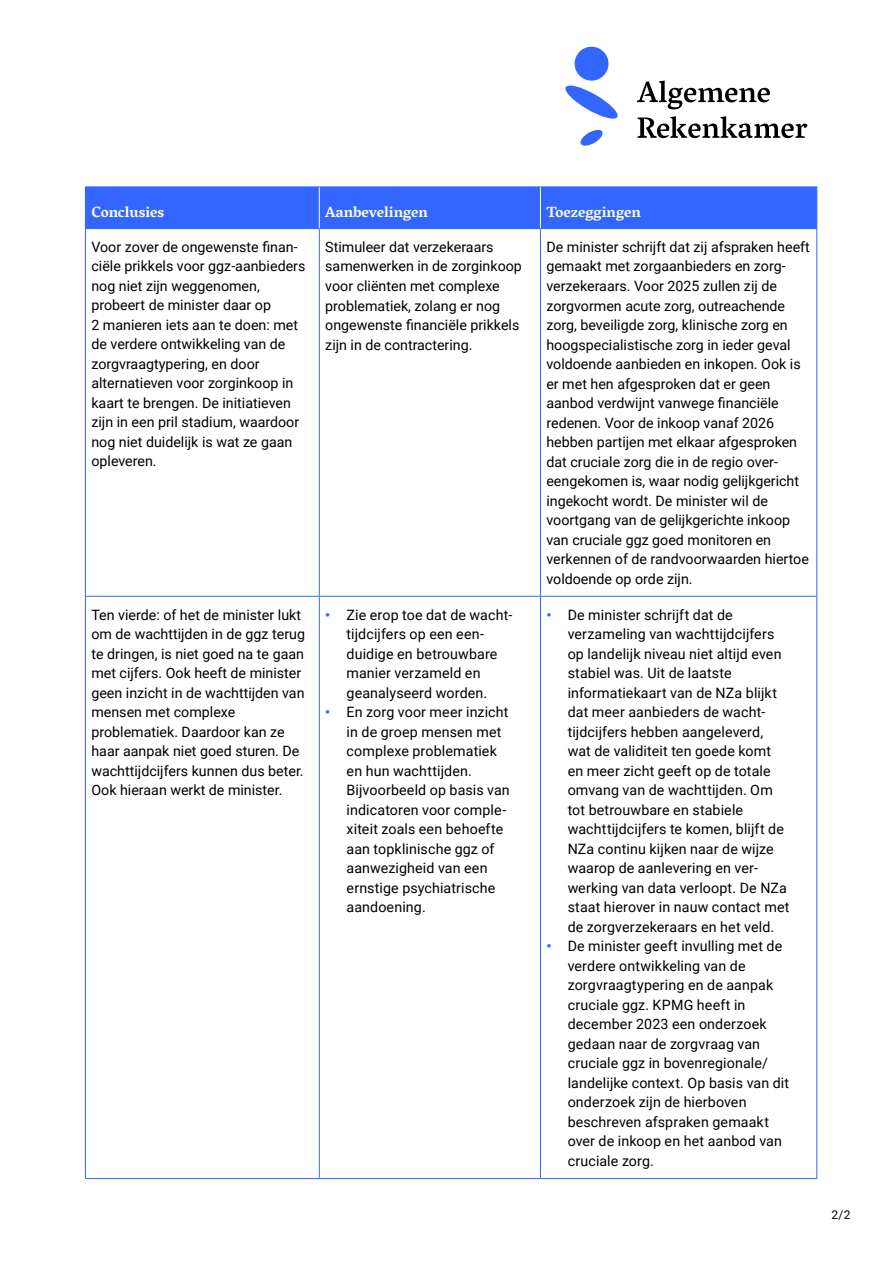
<style>
.page{position:relative;width:893px;height:1263px;background:#fff}
.page>*{position:absolute;margin:0;border:0;box-sizing:border-box;transform-origin:0 0}
.t1{font:700 15px "Vesper Libre";color:#fff}
.AR_Tabel_Broodtekst{font:14.25px/19.5px "Roboto";color:#000}
.t2{font:12px "Roboto";color:#000}
.s1{font-weight:700;color:#36f}
</style>
<div class="page">
<div style="left:86px;top:188px;width:730px;height:40px;background:#36f"></div>
<hr style="left:85px;top:187px;width:234px;height:1px;background:#36f">
<hr style="left:319px;top:187px;width:221px;height:1px;background:#36f">
<hr style="left:540px;top:187px;width:277px;height:1px;background:#36f">
<hr style="left:85px;top:228px;width:234px;height:1px;background:#36f">
<hr style="left:85px;top:229px;width:1px;height:367px;background:#36f">
<hr style="left:319px;top:228px;width:221px;height:1px;background:#36f">
<hr style="left:319px;top:229px;width:1px;height:367px;background:#36f">
<hr style="left:540px;top:228px;width:277px;height:1px;background:#36f">
<hr style="left:540px;top:229px;width:1px;height:367px;background:#36f">
<hr style="left:816px;top:229px;width:1px;height:367px;background:#36f">
<hr style="left:85px;top:596px;width:234px;height:1px;background:#36f">
<hr style="left:85px;top:597px;width:1px;height:581px;background:#36f">
<hr style="left:319px;top:596px;width:221px;height:1px;background:#36f">
<hr style="left:319px;top:597px;width:1px;height:581px;background:#36f">
<hr style="left:540px;top:596px;width:277px;height:1px;background:#36f">
<hr style="left:540px;top:597px;width:1px;height:581px;background:#36f">
<hr style="left:816px;top:597px;width:1px;height:581px;background:#36f">
<hr style="left:85px;top:1178px;width:234px;height:1px;background:#36f">
<hr style="left:319px;top:1178px;width:221px;height:1px;background:#36f">
<hr style="left:540px;top:1178px;width:277px;height:1px;background:#36f">
<hr style="left:319px;top:187px;width:1px;height:41px;background:#fff">
<hr style="left:540px;top:187px;width:1px;height:41px;background:#fff">
<hr style="left:85px;top:187px;width:1px;height:41px;background:#36f">
<hr style="left:816px;top:187px;width:1px;height:41px;background:#36f">
<svg style="left:580px;top:129px;width:23px;height:17px"></svg>
<svg style="left:565px;top:85px;width:53px;height:34px"></svg>
<div style="left:575px;top:47px;width:33px;height:34px;background:#36f;border-radius:50%"></div>
<svg style="left:637px;top:81px;width:133px;height:28px"></svg>
<svg style="left:637px;top:116px;width:170px;height:22px"></svg>
<p class="t1" style="left:91px;top:203px;width:74px">Conclusies</p>
<p class="t1" style="left:325px;top:203px;width:104px">Aanbevelingen</p>
<p class="t1" style="left:546px;top:203px;width:96px">Toezeggingen</p>
<p class="AR_Tabel_Broodtekst" style="left:91px;top:237px;width:215px">Voor zover de ongewenste finan&shy;ciële prikkels voor ggz-aanbieders nog niet zijn weggenomen, probeert de minister daar op<br>2 manieren iets aan te doen: met de verdere ontwikkeling van de zorgvraagtypering, en door alternatieven voor zorginkoop in kaart te brengen. De initiatieven zijn in een pril stadium, waardoor nog niet duidelijk is wat ze gaan opleveren.</p>
<p class="AR_Tabel_Broodtekst" style="left:325px;top:237px;width:198px">Stimuleer dat verzekeraars samenwerken in de zorginkoop voor cliënten met complexe problematiek, zolang er nog ongewenste financiële prikkels zijn in de contractering.</p>
<p class="AR_Tabel_Broodtekst" style="left:546px;top:237px;width:265px">De minister schrijft dat zij afspraken heeft gemaakt met zorgaanbieders en zorg&shy;verzekeraars. Voor 2025 zullen zij de zorgvormen acute zorg, outreachende zorg, beveiligde zorg, klinische zorg en hoogspecialistische zorg in ieder geval voldoende aanbieden en inkopen. Ook is er met hen afgesproken dat er geen aanbod verdwijnt vanwege financiële redenen. Voor de inkoop vanaf 2026 hebben partijen met elkaar afgesproken dat cruciale zorg die in de regio over&shy;eengekomen is, waar nodig gelijkgericht ingekocht wordt. De minister wil de voortgang van de gelijkgerichte inkoop van cruciale ggz goed monitoren en verkennen of de randvoorwaarden hiertoe voldoende op orde zijn.</p>
<p class="AR_Tabel_Broodtekst" style="left:91px;top:604px;width:215px">Ten vierde: of het de minister lukt om de wachttijden in de ggz terug te dringen, is niet goed na te gaan met cijfers. Ook heeft de minister geen inzicht in de wachttijden van mensen met complexe problematiek. Daardoor kan ze haar aanpak niet goed sturen. De wachttijdcijfers kunnen dus beter.<br>Ook hieraan werkt de minister.</p>
<p class="AR_Tabel_Broodtekst" style="left:347px;top:604px;width:167px;text-indent:-21px"><span class="s1">•</span> Zie erop toe dat de wacht&shy;tijdcijfers op een een&shy;duidige en betrouwbare manier verzameld en geanalyseerd worden.</p>
<p class="AR_Tabel_Broodtekst" style="left:568px;top:604px;width:223px;text-indent:-21px"><span class="s1">•</span> De minister schrijft dat de verzameling van wachttijdcijfers op landelijk niveau niet altijd even stabiel was. Uit de laatste informatiekaart van de NZa blijkt dat meer aanbieders de wacht&shy;tijdcijfers hebben aangeleverd, wat de validiteit ten goede komt en meer zicht geeft op de totale omvang van de wachttijden. Om tot betrouwbare en stabiele wachttijdcijfers te komen, blijft de<br>NZa continu kijken naar de wijze waarop de aanlevering en ver&shy;werking van data verloopt. De NZa staat hierover in nauw contact met de zorgverzekeraars en het veld.</p>
<p class="AR_Tabel_Broodtekst" style="left:568px;top:936px;width:223px;text-indent:-21px"><span class="s1">•</span> De minister geeft invulling met de verdere ontwikkeling van de zorgvraagtypering en de aanpak cruciale ggz. KPMG heeft in december 2023 een onderzoek gedaan naar de zorgvraag van cruciale ggz in bovenregionale/ landelijke context. Op basis van dit onderzoek zijn de hierboven beschreven afspraken gemaakt over de inkoop en het aanbod van cruciale zorg.</p>
<p class="AR_Tabel_Broodtekst" style="left:347px;top:702px;width:165px;text-indent:-21px"><span class="s1">•</span> En zorg voor meer inzicht in de groep mensen met complexe problematiek en hun wachttijden.<br>Bijvoorbeeld op basis van indicatoren voor comple&shy;xi-teit zoals een behoefte aan topklinische ggz of aanwezigheid van een ernstige psychiatrische aandoening.</p>
<p class="t2" style="left:831px;top:1206px;width:20px">2/2</p>
</div>
